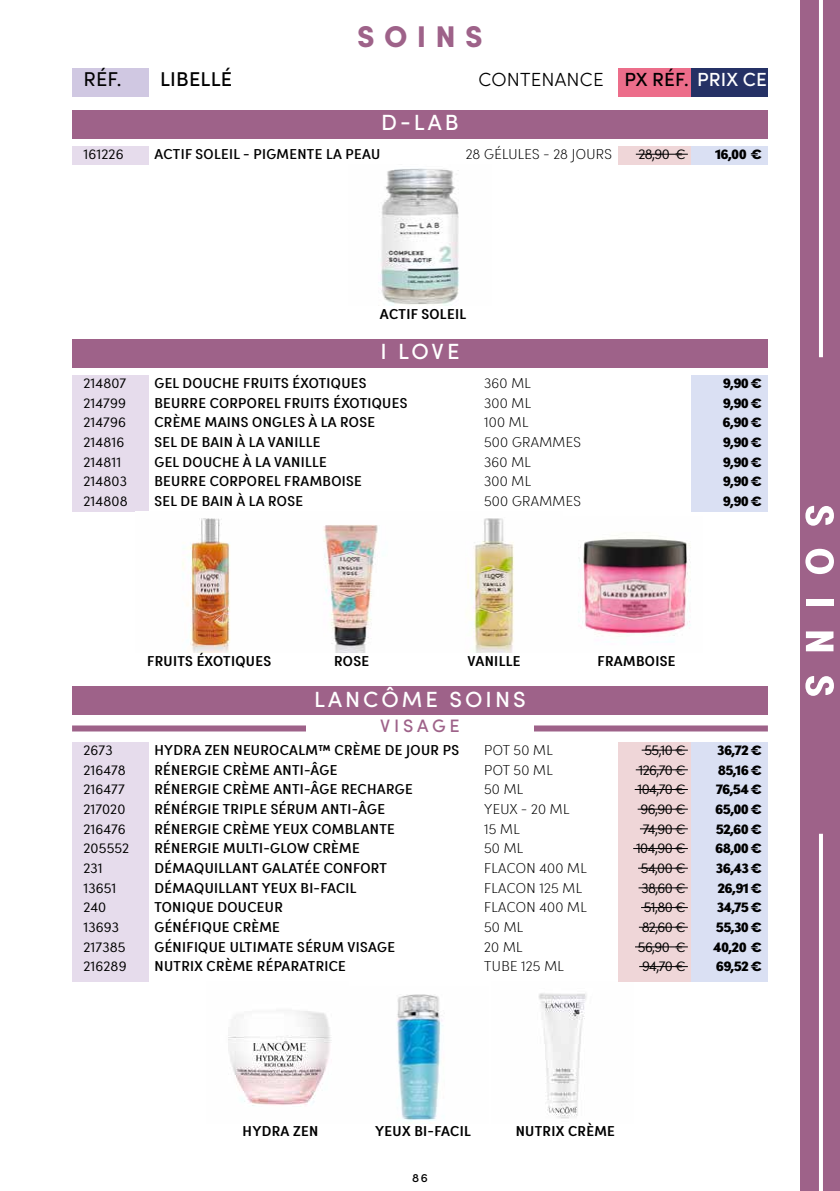
<style>
.page{position:relative;width:840px;height:1191px;background:#fff}
.page>*{position:absolute;margin:0;border:0;box-sizing:border-box;transform-origin:0 0}
.t1{font:700 40px "Sofia Pro Condensed";letter-spacing:.41em;color:#fff;scale:1.25 1}
.t2{font:900 30px "Sofia Pro";letter-spacing:.31em;color:#9e6289}
.t3{font:500 22px "Sofia Pro";letter-spacing:.14em;color:#fff}
.t4{font:500 20px "Sofia Pro";letter-spacing:.01em;color:#000}
.t5{font:20px "Sofia Pro";color:#000}
.t6{font:500 19px "Sofia Pro";letter-spacing:.01em;color:#000}
.t7{font:300 19px "Sofia Pro";letter-spacing:.01em;color:#000}
.t8{font:500 18px "Sofia Pro";letter-spacing:.21em;color:#9e6289}
.t9{font:14.4px/19.6px "Sofia Pro Condensed";letter-spacing:.02em;color:#000;scale:1.25 1}
.t10{font:200 14.4px/19.6px "Sofia Pro Condensed";letter-spacing:.02em;color:#000;scale:1.25 1}
.t11{font:300 14.4px/19.6px "Sofia Pro Condensed";letter-spacing:.01em;color:#000;scale:1.25 1}
.t12{font:900 14.4px/19.6px "Sofia Pro Condensed";letter-spacing:-.04em;color:#000;text-align:justify;scale:1.25 1}
.t13{font:500 14.4px "Sofia Pro Condensed";letter-spacing:.02em;color:#000;scale:1.25 1}
.t14{font:300 14.4px/19.6px "Sofia Pro Condensed";letter-spacing:-.03em;color:#000;text-align:center;scale:1.25 1}
.t15{font:500 12px "Sofia Pro";color:#000}
.s1{color:#fff}
</style>
<div class="page">
<div style="left:72px;top:68px;width:77px;height:28px;background:#d0c8e2"></div>
<div style="left:691px;top:68px;width:76px;height:28px;background:#253165"></div>
<div style="left:72px;top:111px;width:695px;height:28px;background:#9e6289"></div>
<div style="left:72px;top:146px;width:77px;height:18px;background:#e6dcec"></div>
<div style="left:691px;top:146px;width:76px;height:18px;background:#dae0f3"></div>
<img style="left:380px;top:168px;width:79px;height:138px">
<div style="left:72px;top:339px;width:695px;height:29px;background:#9e6289"></div>
<div style="left:72px;top:375px;width:77px;height:136px;background:#e6dcec"></div>
<div style="left:691px;top:375px;width:76px;height:136px;background:#dae0f3"></div>
<img style="left:182px;top:518px;width:332px;height:135px">
<img style="left:578px;top:539px;width:113px;height:104px">
<div style="left:72px;top:686px;width:695px;height:29px;background:#9e6289"></div>
<div style="left:72px;top:725px;width:695px;height:6px;background:#9e6289"></div>
<div style="left:306px;top:715px;width:227px;height:18px;background:#fff"></div>
<div style="left:72px;top:742px;width:77px;height:239px;background:#e6dcec"></div>
<div style="left:691px;top:742px;width:76px;height:239px;background:#dae0f3"></div>
<img style="left:228px;top:1011px;width:104px;height:96px">
<img style="left:397px;top:994px;width:46px;height:127px">
<img style="left:538px;top:981px;width:95px;height:138px">
<div style="left:618px;top:68px;width:73px;height:28px;background:#ec6d8a"></div>
<div style="left:618px;top:742px;width:73px;height:239px;background:#efd6d8"></div>
<hr style="left:641px;top:750px;width:46px;height:1px;background:#000">
<hr style="left:635px;top:769px;width:52px;height:1px;background:#000">
<hr style="left:634px;top:789px;width:53px;height:1px;background:#000">
<hr style="left:637px;top:809px;width:50px;height:1px;background:#000">
<hr style="left:639px;top:828px;width:48px;height:1px;background:#000">
<hr style="left:633px;top:848px;width:54px;height:1px;background:#000">
<hr style="left:637px;top:868px;width:50px;height:1px;background:#000">
<hr style="left:638px;top:887px;width:49px;height:1px;background:#000">
<hr style="left:640px;top:907px;width:47px;height:1px;background:#000">
<hr style="left:638px;top:927px;width:49px;height:1px;background:#000">
<hr style="left:634px;top:946px;width:53px;height:1px;background:#000">
<hr style="left:639px;top:966px;width:48px;height:1px;background:#000">
<div style="left:799px;top:0;width:40px;height:1190px;background:#9e6289"></div>
<svg style="left:819px;top:0;width:3px;height:357px"></svg>
<svg style="left:818px;top:833px;width:4px;height:358px"></svg>
<div style="left:618px;top:146px;width:73px;height:18px;background:#efd6d8"></div>
<hr style="left:635px;top:154px;width:52px;height:1px;background:#000">
<h2 class="t2" style="left:357px;top:13px;width:127px">SOINS</h2>
<h3 class="t5" style="left:83px;top:65px;width:40px">RÉF.</h3>
<h3 class="t4" style="left:160px;top:65px;width:73px">LIBELLÉ</h3>
<h3 class="t7" style="left:478px;top:65px;width:126px">CONTENANCE</h3>
<h3 class="t6" style="left:624px;top:65px;width:144px">PX RÉF. <span class="s1">PRIX CE</span></h3>
<h3 class="t3" style="left:381px;top:106px;width:79px">D-LAB</h3>
<p class="t11" style="left:83px;top:143px;width:34px">161226</p>
<p class="t9" style="left:154px;top:143px;width:182px">ACTIF SOLEIL - PIGMENTE LA PEAU</p>
<p class="t10" style="left:465px;top:143px;width:118px">28 GÉLULES - 28 JOURS</p>
<p class="t12" style="left:714px;top:143px;width:39px">16,00 €</p>
<p class="t11" style="left:638px;top:143px;width:39px">28,90 €</p>
<p class="t13" style="left:380px;top:303px;width:70px">ACTIF SOLEIL</p>
<h3 class="t3" style="left:380px;top:335px;width:80px">I LOVE</h3>
<p class="t11" style="left:83px;top:372px;width:37px">214807<br>214799<br>214796<br>214816<br>214811<br>214803<br>214808</p>
<p class="t9" style="left:154px;top:372px;width:204px">GEL DOUCHE FRUITS ÉXOTIQUES<br>BEURRE CORPOREL FRUITS ÉXOTIQUES<br>CRÈME MAINS ONGLES À LA ROSE<br>SEL DE BAIN À LA VANILLE<br>GEL DOUCHE À LA VANILLE<br>BEURRE CORPOREL FRAMBOISE<br>SEL DE BAIN À LA ROSE</p>
<p class="t10" style="left:484px;top:372px;width:79px">360 ML<br>300 ML<br>100 ML<br>500 GRAMMES<br>360 ML<br>300 ML<br>500 GRAMMES</p>
<p class="t12" style="left:722px;top:372px;width:33px">9,90 € 9,90 € 6,90 € 9,90 € 9,90 € 9,90 € 9,90 €</p>
<p class="t13" style="left:147px;top:650px;width:101px">FRUITS ÉXOTIQUES</p>
<p class="t13" style="left:334px;top:650px;width:29px">ROSE</p>
<p class="t13" style="left:467px;top:650px;width:44px">VANILLE</p>
<p class="t13" style="left:597px;top:650px;width:64px">FRAMBOISE</p>
<h3 class="t3" style="left:314px;top:682px;width:213px">LANCÔME SOINS</h3>
<p class="t8" style="left:380px;top:712px;width:81px">VISAGE</p>
<p class="t11" style="left:83px;top:739px;width:38px">2673<br>216478<br>216477<br>217020<br>216476<br>205552<br>231<br>13651<br>240<br>13693<br>217385<br>216289</p>
<p class="t9" style="left:154px;top:739px;width:245px">HYDRA ZEN NEUROCALM™ CRÈME DE JOUR PS<br>RÉNERGIE CRÈME ANTI-ÂGE<br>RÉNERGIE CRÈME ANTI-ÂGE RECHARGE<br>RÉNÉRGIE TRIPLE SÉRUM ANTI-ÂGE<br>RÉNERGIE CRÈME YEUX COMBLANTE<br>RÉNERGIE MULTI-GLOW CRÈME<br>DÉMAQUILLANT GALATÉE CONFORT<br>DÉMAQUILLANT YEUX BI-FACIL<br>TONIQUE DOUCEUR<br>GÉNÉFIQUE CRÈME<br>GÉNIFIQUE ULTIMATE SÉRUM VISAGE<br>NUTRIX CRÈME RÉPARATRICE</p>
<p class="t10" style="left:484px;top:739px;width:84px">POT 50 ML<br>POT 50 ML<br>50 ML<br>YEUX - 20 ML<br>15 ML<br>50 ML<br>FLACON 400 ML<br>FLACON 125 ML<br>FLACON 400 ML<br>50 ML<br>20 ML<br>TUBE 125 ML</p>
<p class="t12" style="left:712px;top:739px;width:41px;text-align:center">36,72 €<br>85,16 €<br>76,54 €<br>65,00 €<br>52,60 €<br>68,00 €<br>36,43 €<br>26,91 €<br>34,75 €<br>55,30 €<br>40,20 €<br>69,52 €</p>
<p class="t14" style="left:635px;top:739px;width:41px">55,10 €<br>126,70 €<br>104,70 €<br>96,90 €<br>74,90 €<br>104,90 €<br>54,00 €<br>38,60 €<br>51,80 €<br>82,60 €<br>56,90 €<br>94,70 €</p>
<h1 class="t1" style="left:850px;top:504px;width:156px;rotate:90deg">SOINS</h1>
<p class="t13" style="left:242px;top:1120px;width:62px">HYDRA ZEN</p>
<p class="t13" style="left:375px;top:1120px;width:78px">YEUX BI-FACIL</p>
<p class="t13" style="left:515px;top:1120px;width:81px">NUTRIX CRÈME</p>
<p class="t15" style="left:412px;top:1168px;width:17px">86</p>
</div>
